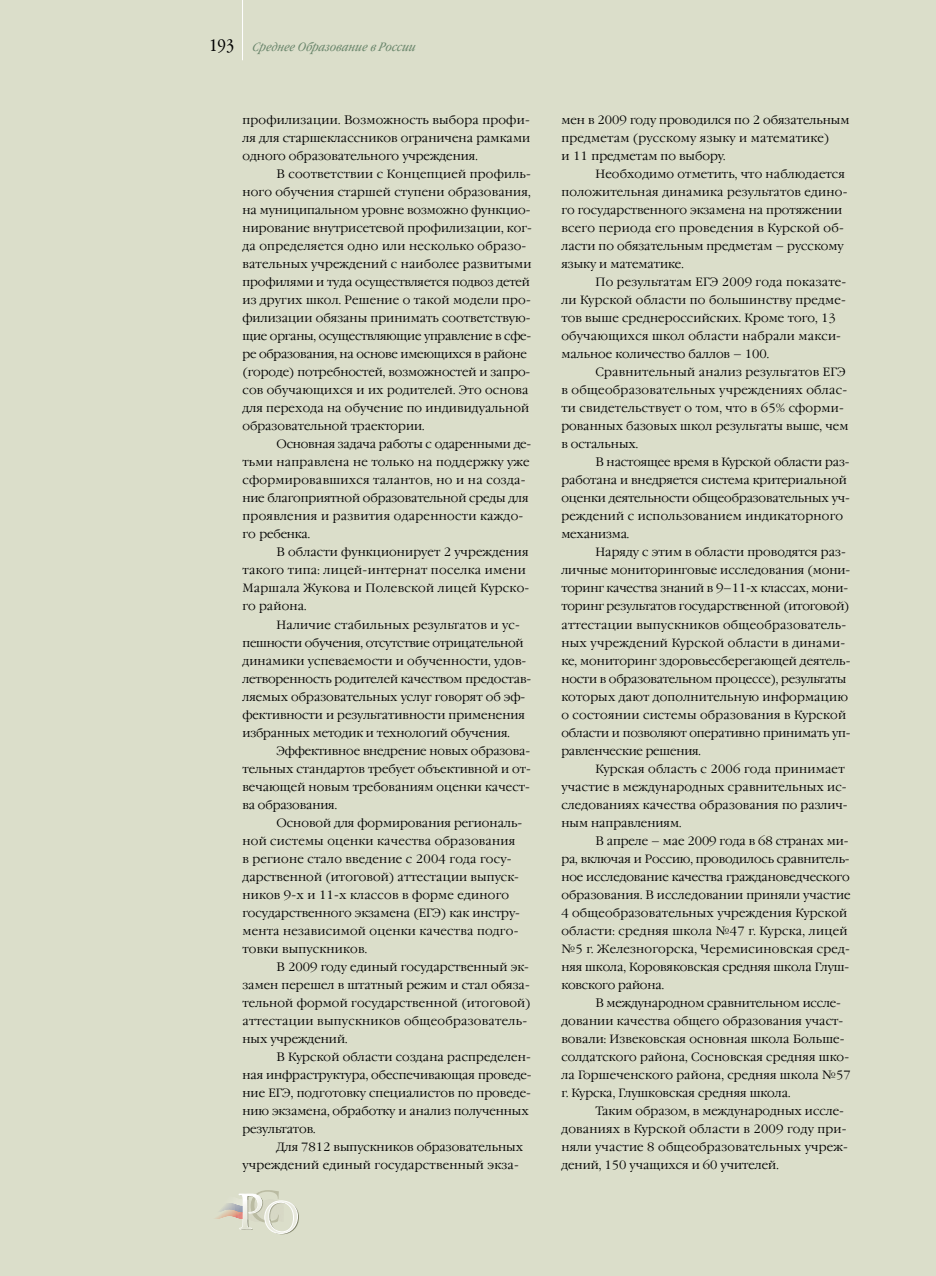
<style>
.page{position:relative;width:936px;height:1276px;background:#fff}
.page>*{position:absolute;margin:0;border:0;box-sizing:border-box;transform-origin:0 0}
.t1{font:300 12px/18px "Garamond C";letter-spacing:.005em;color:#000}
.t2{font:300 12px/18px "Garamond C";letter-spacing:.025em;color:#000}
.t3{font:italic 12px "Garamond Book Narrow C";letter-spacing:.01em;color:#6a866c}
.s1{font-style:normal;font-size:16.5px;color:#000}
</style>
<div class="page">
<div style="left:0;top:0;width:935px;height:1276px;background:#dbdeca"></div>
<svg style="left:215px;top:1190px;width:84px;height:44px"></svg>
<hr style="left:242px;top:0;width:1px;height:60px;background:#fff">
<p class="t3" style="left:209px;top:40px;width:210px"><span class="s1">1 9 3</span> Среднее Образование в России</p>
<p class="t1" style="left:242px;top:112px;width:289px;text-align:justify">профилизации. Возможность выбора профи&shy;ля для старшеклассников ограничена рамками одного образовательного учреждения.</p>
<p class="t1" style="left:242px;top:166px;width:291px;text-indent:34px">В соответствии с Концепцией профиль&shy;ного обучения старшей ступени образования, на муниципальном уровне возможно функцио&shy;нирование внутрисетевой профилизации, ког&shy;да определяется одно или несколько образо&shy;вательных учреждений с наиболее развитыми профилями и туда осуществляется подвоз детей из других школ. Решение о такой модели про&shy;филизации обязаны принимать соответствую&shy;щие органы, осуществляющие управление в сфе&shy;ре образования, на основе имеющихся в районе (городе) потребностей, возможностей и запро&shy;сов обучающихся и их родителей. Это основа для перехода на обучение по индивидуальной образовательной траектории.</p>
<p class="t1" style="left:242px;top:436px;width:290px;text-indent:34px">Основная задача работы с одаренными де&shy;тьми направлена не только на поддержку уже сформировавшихся талантов, но и на созда&shy;ние благоприятной образовательной среды для проявления и развития одаренности каждо&shy;го ребенка.</p>
<p class="t2" style="left:242px;top:544px;width:288px;text-indent:34px">В области функционирует 2 учреждения такого типа: лицей-интернат поселка имени Маршала Жукова и Полевской лицей Курско&shy;го района.</p>
<p class="t1" style="left:242px;top:616px;width:290px;text-indent:34px">Наличие стабильных результатов и ус&shy;пешности обучения, отсутствие отрицательной динамики успеваемости и обученности, удов&shy;летворенность родителей качеством предостав&shy;ляемых образовательных услуг говорят об эф&shy;фективности и результативности применения избранных методик и технологий обучения.</p>
<p class="t1" style="left:242px;top:742px;width:290px;text-align:justify;text-indent:34px">Эффективное внедрение новых образова&shy;тельных стандартов требует объективной и от&shy;вечающей новым требованиям оценки качест&shy;ва образования.</p>
<p class="t1" style="left:242px;top:814px;width:281px;text-indent:34px">Основой для формирования региональ&shy;ной системы оценки качества образования в регионе стало введение с 2004 года госу&shy;дарственной (итоговой) аттестации выпуск&shy;ников 9-х и 11-х классов в форме единого государственного экзамена (ЕГЭ) как инстру&shy;мента независимой оценки качества подго&shy;товки выпускников.</p>
<p class="t1" style="left:242px;top:958px;width:290px;text-indent:34px">В 2009 году единый государственный эк&shy;замен перешел в штатный режим и стал обяза&shy;тельной формой государственной (итоговой) аттестации выпускников общеобразователь&shy;ных учреждений.</p>
<p class="t1" style="left:242px;top:1048px;width:291px;text-indent:34px">В Курской области создана распределен&shy;ная инфраструктура, обеспечивающая проведе&shy;ние ЕГЭ, подготовку специалистов по проведе&shy;нию экзамена, обработку и анализ полученных результатов.</p>
<p class="t1" style="left:242px;top:1138px;width:282px;text-indent:34px">Для 7812 выпускников образовательных учреждений единый государственный экза-</p>
<p class="t1" style="left:561px;top:112px;width:289px">мен в 2009 году проводился по 2 обязательным предметам (русскому языку и математике)<br>и 11 предметам по выбору.</p>
<p class="t1" style="left:561px;top:166px;width:287px;text-indent:34px">Необходимо отметить, что наблюдается положительная динамика результатов едино&shy;го государственного экзамена на протяжении всего периода его проведения в Курской об&shy;ласти по обязательным предметам – русскому языку и математике.</p>
<p class="t1" style="left:561px;top:274px;width:286px;text-indent:34px">По результатам ЕГЭ 2009 года показате&shy;ли Курской области по большинству предме&shy;тов выше среднероссийских. Кроме того, 13 обучающихся школ области набрали макси&shy;мальное количество баллов – 100.</p>
<p class="t1" style="left:561px;top:364px;width:288px;text-indent:34px">Сравнительный анализ результатов ЕГЭ в общеобразовательных учреждениях облас&shy;ти свидетельствует о том, что в 65% сформи&shy;рованных базовых школ результаты выше, чем в остальных.</p>
<p class="t1" style="left:561px;top:454px;width:290px;text-indent:34px">В настоящее время в Курской области раз&shy;работана и внедряется система критериальной оценки деятельности общеобразовательных уч&shy;реждений с использованием индикаторного механизма.</p>
<p class="t1" style="left:561px;top:544px;width:291px;text-indent:34px">Наряду с этим в области проводятся раз&shy;личные мониторинговые исследования (мони&shy;торинг качества знаний в 9–11-х классах, мони&shy;торинг результатов государственной (итоговой) аттестации выпускников общеобразователь&shy;ных учреждений Курской области в динами&shy;ке, мониторинг здоровьесберегающей деятель&shy;ности в образовательном процессе), результаты которых дают дополнительную информацию о состоянии системы образования в Курской области и позволяют оперативно принимать уп&shy;равленческие решения.</p>
<p class="t1" style="left:561px;top:760px;width:288px;text-indent:34px">Курская область с 2006 года принимает участие в международных сравнительных ис&shy;следованиях качества образования по различ&shy;ным направлениям.</p>
<p class="t1" style="left:561px;top:832px;width:291px;text-indent:34px">В апреле – мае 2009 года в 68 странах ми&shy;ра, включая и Россию, проводилось сравнитель&shy;ное исследование качества граждановедческого образования. В исследовании приняли участие 4 общеобразовательных учреждения Курской области: средняя школа №47 г. Курска, лицей №5 г. Железногорска, Черемисиновская сред&shy;няя школа, Коровяковская средняя школа Глуш&shy;ковского района.</p>
<p class="t1" style="left:561px;top:994px;width:291px;text-indent:34px">В международном сравнительном иссле&shy;довании качества общего образования участ&shy;вовали: Извековская основная школа Больше&shy;солдатского района, Сосновская средняя шко&shy;ла Горшеченского района, средняя школа №57 г. Курска, Глушковская средняя школа.</p>
<p class="t1" style="left:561px;top:1102px;width:288px;text-indent:34px">Таким образом, в международных иссле&shy;дованиях в Курской области в 2009 году при&shy;няли участие 8 общеобразовательных учреж&shy;дений, 150 учащихся и 60 учителей.</p>
</div>
